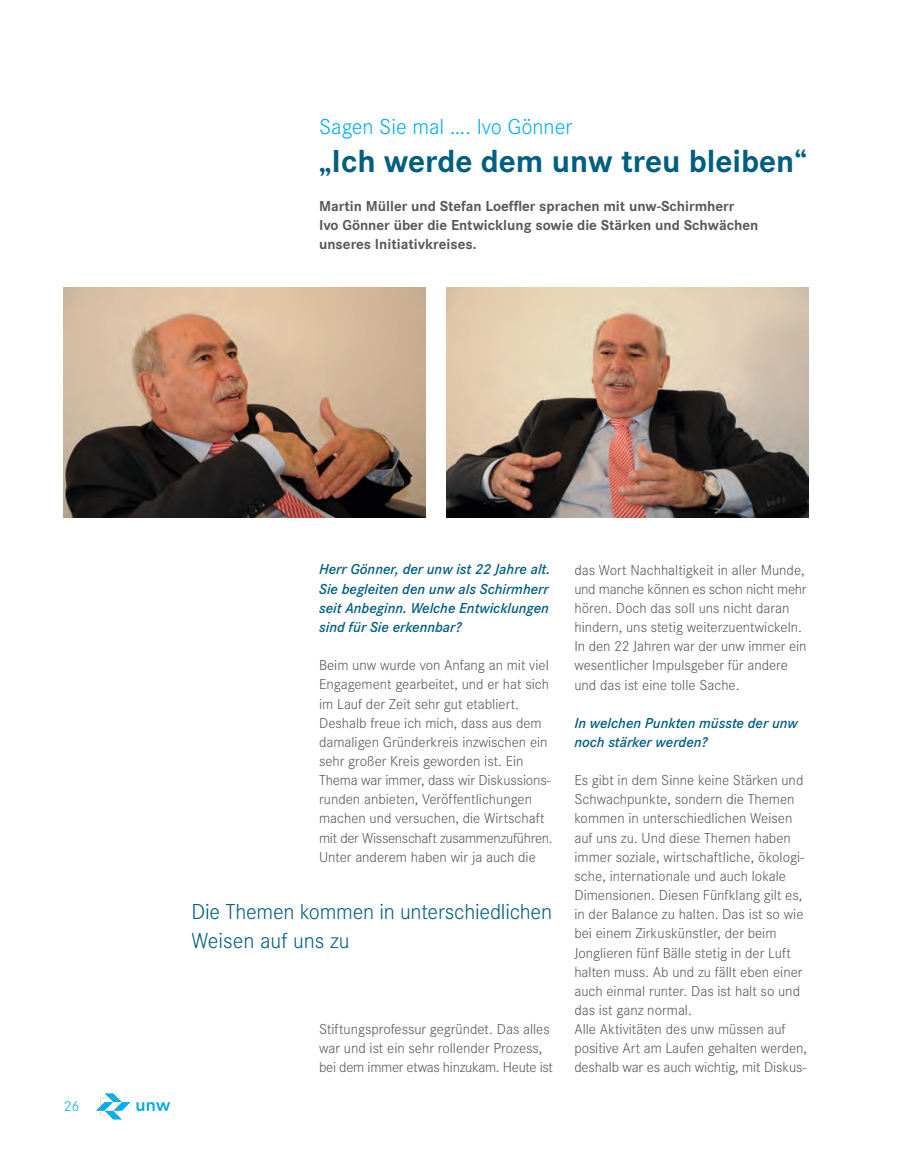
<style>
.page{position:relative;width:902px;height:1149px;background:#fff}
.page>*{position:absolute;margin:0;border:0;box-sizing:border-box;transform-origin:0 0}
.ü1{font:700 33px "Corporate S";color:#005e80}
.Breaker_und_Anreden{font:300 22.5px/28.7px "Corporate S";letter-spacing:-.01em;color:#005e80}
.Rubrik_blau{font:300 22.5px "Corporate S";color:#00aeef}
.brot_text{font:300 15px/19.2px "Corporate S";color:#57585a}
.brot_interview{font:italic 600 15px/19.2px "Corporate S";color:#005e80;text-align:justify}
.Teasertext{font:700 15px/19.2px "Corporate S";color:#57585a}
.t1{font:300 15px "Corporate S";color:#00aeef}
</style>
<div class="page">
<img style="left:446px;top:287px;width:362px;height:230px">
<img style="left:64px;top:287px;width:361px;height:230px">
<svg style="left:96px;top:1093px;width:74px;height:26px"></svg>
<p class="Rubrik_blau" style="left:319px;top:114px;width:255px">Sagen Sie mal …. Ivo Gönner</p>
<p class="ü1" style="left:319px;top:142px;width:489px">„Ich werde dem unw treu bleiben“</p>
<p class="Teasertext" style="left:319px;top:196px;width:441px">Martin Müller und Stefan Loeffler sprachen mit unw-Schirmherr<br>Ivo Gönner über die Entwicklung sowie die Stärken und Schwächen unseres Initiativkreises.</p>
<p class="t1" style="left:64px;top:1096px;width:17px">26</p>
<p class="brot_interview" style="left:319px;top:559px;width:232px">Herr Gönner, der unw ist 22 Jahre alt.<br>Sie begleiten den unw als Schirmherr seit Anbeginn. Welche Entwicklungen sind für Sie erkennbar?</p>
<p class="brot_text" style="left:319px;top:655px;width:235px">Beim unw wurde von Anfang an mit viel Engagement gearbeitet, und er hat sich im Lauf der Zeit sehr gut etabliert.<br>Deshalb freue ich mich, dass aus dem damaligen Gründerkreis inzwischen ein sehr großer Kreis geworden ist. Ein Thema war immer, dass wir Diskussions&shy;runden anbieten, Veröffentlichungen machen und versuchen, die Wirtschaft mit der Wissenschaft zusammenzuführen.<br>Unter anderem haben wir ja auch die</p>
<p class="Breaker_und_Anreden" style="left:191px;top:897px;width:362px">Die Themen kommen in unterschiedlichen<br>Weisen auf uns zu</p>
<p class="brot_text" style="left:319px;top:1019px;width:235px">Stiftungsprofessur gegründet. Das alles war und ist ein sehr rollender Prozess, bei dem immer etwas hinzukam. Heute ist</p>
<p class="brot_text" style="left:574px;top:560px;width:234px">das Wort Nachhaltigkeit in aller Munde, und manche können es schon nicht mehr hören. Doch das soll uns nicht daran hindern, uns stetig weiterzuentwickeln.<br>In den 22 Jahren war der unw immer ein wesentlicher Impulsgeber für andere und das ist eine tolle Sache.</p>
<p class="brot_interview" style="left:574px;top:712px;width:225px">In welchen Punkten müsste der unw noch stärker werden?</p>
<p class="brot_text" style="left:574px;top:770px;width:232px">Es gibt in dem Sinne keine Stärken und Schwachpunkte, sondern die Themen kommen in unterschiedlichen Weisen auf uns zu. Und diese Themen haben immer soziale, wirtschaftliche, ökologi&shy;sche, internationale und auch lokale Dimensionen. Diesen Fünfklang gilt es, in der Balance zu halten. Das ist so wie bei einem Zirkuskünstler, der beim Jonglieren fünf Bälle stetig in der Luft halten muss. Ab und zu fällt eben einer auch einmal runter. Das ist halt so und das ist ganz normal.</p>
<p class="brot_text" style="left:574px;top:1019px;width:234px">Alle Aktivitäten des unw müssen auf positive Art am Laufen gehalten werden, deshalb war es auch wichtig, mit Diskus-</p>
</div>
